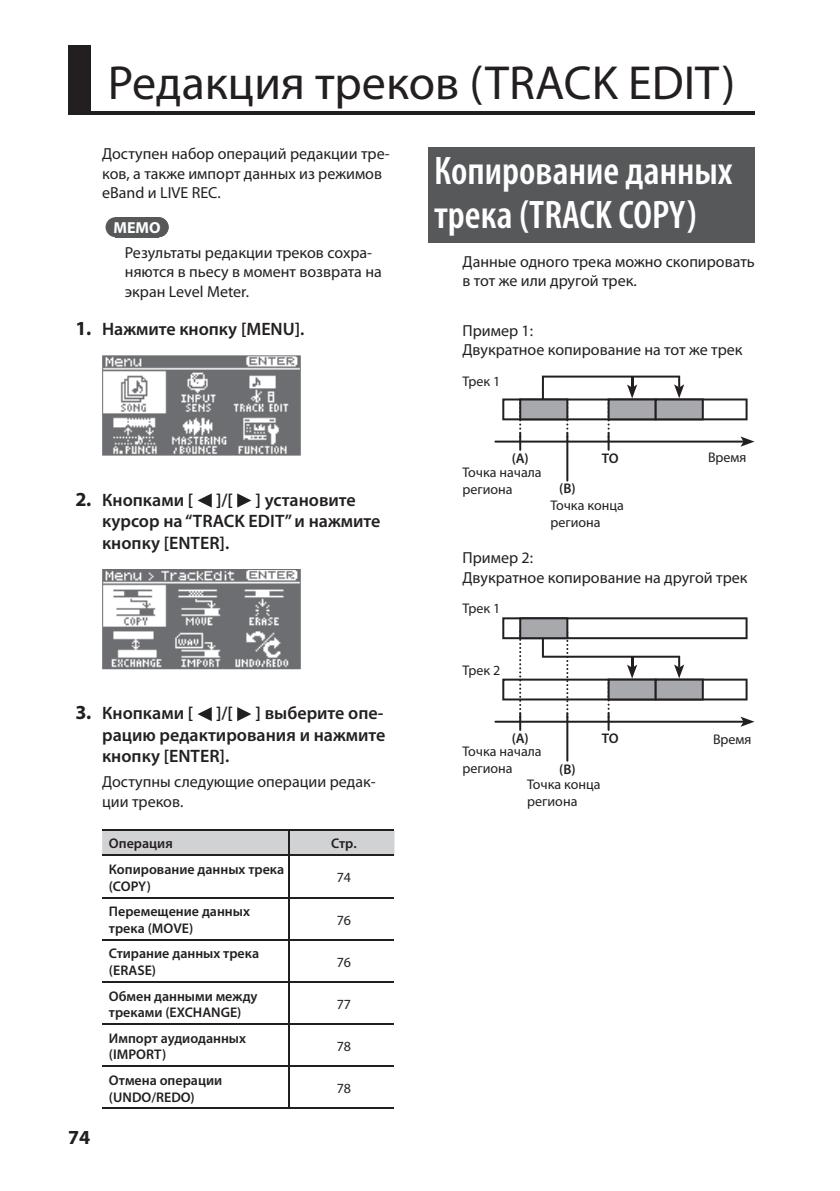
<style>
.page{position:relative;width:840px;height:1191px;background:#fff}
.page>*{position:absolute;margin:0;border:0;box-sizing:border-box;transform-origin:0 0}
.t1{font:48px "Myriad Pro";color:#231f20}
.t2{font:600 condensed 40px/44px "Myriad Pro";color:#fff}
.t3{font:700 20px "Myriad Pro";color:#231f20}
.t4{font:600 18px/21.6px "Myriad Pro";color:#231f20}
.t5{font:16px/19.2px "Myriad Pro";color:#231f20}
.t6{font:700 16px "Myriad Pro";color:#fff}
.t7{font:600 14px/16.8px "Myriad Pro";color:#231f20}
.t8{font:14px/16.8px "Myriad Pro";color:#231f20}
.s1{font-weight:700;font-size:20px}
</style>
<div class="page">
<div style="left:68px;top:45px;width:23px;height:67px;background:#231f20"></div>
<hr style="left:68px;top:112px;width:686px;height:3px;background:#231f20">
<svg style="left:105px;top:217px;width:63px;height:20px"></svg>
<svg style="left:102px;top:355px;width:198px;height:100px"></svg>
<svg style="left:197px;top:493px;width:15px;height:14px"></svg>
<svg style="left:237px;top:493px;width:14px;height:14px"></svg>
<svg style="left:102px;top:569px;width:198px;height:100px"></svg>
<svg style="left:197px;top:707px;width:15px;height:14px"></svg>
<svg style="left:237px;top:707px;width:14px;height:14px"></svg>
<hr style="left:102px;top:829px;width:187px;height:1px;background:#231f20">
<hr style="left:289px;top:829px;width:105px;height:1px;background:#231f20">
<hr style="left:102px;top:854px;width:187px;height:2px;background:#231f20">
<hr style="left:289px;top:854px;width:105px;height:2px;background:#231f20">
<div style="left:102px;top:830px;width:292px;height:24px;background:#d1d2d4"></div>
<hr style="left:289px;top:856px;width:1px;height:41px;background:#231f20">
<hr style="left:102px;top:897px;width:187px;height:1px;background:#231f20">
<hr style="left:289px;top:897px;width:105px;height:1px;background:#231f20">
<hr style="left:289px;top:898px;width:1px;height:41px;background:#231f20">
<hr style="left:102px;top:939px;width:187px;height:1px;background:#231f20">
<hr style="left:289px;top:939px;width:105px;height:1px;background:#231f20">
<hr style="left:289px;top:940px;width:1px;height:41px;background:#231f20">
<hr style="left:102px;top:981px;width:187px;height:1px;background:#231f20">
<hr style="left:289px;top:981px;width:105px;height:1px;background:#231f20">
<hr style="left:289px;top:982px;width:1px;height:41px;background:#231f20">
<hr style="left:102px;top:1023px;width:187px;height:1px;background:#231f20">
<hr style="left:289px;top:1023px;width:105px;height:1px;background:#231f20">
<hr style="left:289px;top:1024px;width:1px;height:41px;background:#231f20">
<hr style="left:102px;top:1065px;width:187px;height:1px;background:#231f20">
<hr style="left:289px;top:1065px;width:105px;height:1px;background:#231f20">
<hr style="left:289px;top:1066px;width:1px;height:41px;background:#231f20">
<hr style="left:102px;top:1107px;width:187px;height:1px;background:#231f20">
<hr style="left:289px;top:1107px;width:105px;height:1px;background:#231f20">
<div style="left:428px;top:147px;width:326px;height:48px;background:#57585a"></div>
<div style="left:428px;top:194px;width:326px;height:48px;background:#57585a"></div>
<hr style="left:566px;top:432px;width:2px;height:49px;background:#231f20">
<hr style="left:494px;top:440px;width:250px;height:2px;background:#231f20">
<svg style="left:502px;top:375px;width:252px;height:76px"></svg>
<hr style="left:566px;top:712px;width:2px;height:49px;background:#231f20">
<hr style="left:494px;top:720px;width:250px;height:2px;background:#231f20">
<svg style="left:502px;top:617px;width:252px;height:114px"></svg>
<h1 class="t1" style="left:108px;top:54px;width:629px">Редакция треков (TRACK EDIT)</h1>
<p class="t5" style="left:102px;top:144px;width:289px">Доступен набор операций редакции тре&shy;ков, а также импорт данных из режимов eBand и LIVE REC.</p>
<p class="t6" style="left:113px;top:217px;width:49px">MEMO</p>
<p class="t5" style="left:125px;top:243px;width:258px">Результаты редакции треков сохра&shy;няются в пьесу в момент возврата на экран Level Meter.</p>
<p class="t4" style="left:75px;top:318px;width:230px"><span class="s1">1.</span> Нажмите кнопку [MENU] .</p>
<h2 class="t2" style="left:434px;top:148px;width:300px">Копирование данных трека ( TRACK COPY)</h2>
<p class="t5" style="left:462px;top:252px;width:293px">Данные одного трека можно скопировать в тот же или другой трек.</p>
<p class="t5" style="left:462px;top:321px;width:281px">Пример 1:<br>Двукратное копирование на тот же трек</p>
<p class="t4" style="left:75px;top:488px;width:119px"><span class="s1">2.</span> Кнопками [</p>
<p class="t4" style="left:216px;top:488px;width:18px">]/[</p>
<p class="t4" style="left:102px;top:488px;width:279px;text-indent:153px">] установите курсор на “TRACK EDIT” и нажмите кнопку [ENTER] .</p>
<p class="t4" style="left:75px;top:702px;width:119px"><span class="s1">3.</span> Кнопками [</p>
<p class="t4" style="left:216px;top:702px;width:18px">]/[</p>
<p class="t4" style="left:102px;top:702px;width:284px;text-align:justify;text-indent:153px">] выберите опе&shy;рацию редактирования и нажмите кнопку [ENTER] .</p>
<p class="t5" style="left:102px;top:772px;width:275px">Доступны следующие операции редак&shy;ции треков.</p>
<p class="t7" style="left:109px;top:835px;width:65px">Операция</p>
<p class="t7" style="left:331px;top:835px;width:27px">Стр .</p>
<p class="t7" style="left:109px;top:860px;width:177px">Копирование данных трека (COPY)</p>
<p class="t8" style="left:336px;top:869px;width:16px">74</p>
<p class="t7" style="left:109px;top:902px;width:142px">Перемещение данных трека (MOVE)</p>
<p class="t8" style="left:336px;top:911px;width:16px">76</p>
<p class="t7" style="left:109px;top:945px;width:151px">Стирание данных трека (ERASE)</p>
<p class="t8" style="left:336px;top:953px;width:16px">76</p>
<p class="t7" style="left:109px;top:987px;width:150px">Обмен данными между треками (EXCHANGE)</p>
<p class="t8" style="left:336px;top:995px;width:16px">77</p>
<p class="t7" style="left:109px;top:1029px;width:138px">Импорт аудиоданных (IMPORT)</p>
<p class="t8" style="left:336px;top:1037px;width:16px">78</p>
<p class="t7" style="left:109px;top:1071px;width:115px">Отмена операции (UNDO/REDO)</p>
<p class="t8" style="left:336px;top:1079px;width:16px">78</p>
<p class="t3" style="left:68px;top:1123px;width:24px">74</p>
<p class="t8" style="left:462px;top:373px;width:39px">Трек 1</p>
<p class="t7" style="left:511px;top:449px;width:18px">(A)</p>
<p class="t8" style="left:707px;top:448px;width:40px">Время</p>
<p class="t7" style="left:559px;top:480px;width:18px">(B)</p>
<p class="t7" style="left:601px;top:449px;width:18px">TO</p>
<p class="t8" style="left:462px;top:464px;width:81px">Точка начала региона</p>
<p class="t8" style="left:550px;top:497px;width:75px">Точка конца региона</p>
<p class="t5" style="left:462px;top:548px;width:286px">Пример 2:<br>Двукратное копирование на другой трек</p>
<p class="t8" style="left:462px;top:600px;width:39px">Трек 1</p>
<p class="t8" style="left:462px;top:661px;width:39px">Трек 2</p>
<p class="t7" style="left:511px;top:729px;width:18px">(A)</p>
<p class="t8" style="left:712px;top:730px;width:40px">Время</p>
<p class="t7" style="left:559px;top:760px;width:18px">(B)</p>
<p class="t7" style="left:601px;top:729px;width:18px">TO</p>
<p class="t8" style="left:462px;top:743px;width:81px">Точка начала</p>
<p class="t8" style="left:462px;top:760px;width:52px">региона</p>
<p class="t8" style="left:527px;top:776px;width:75px">Точка конца</p>
<p class="t8" style="left:527px;top:792px;width:52px">региона</p>
</div>
